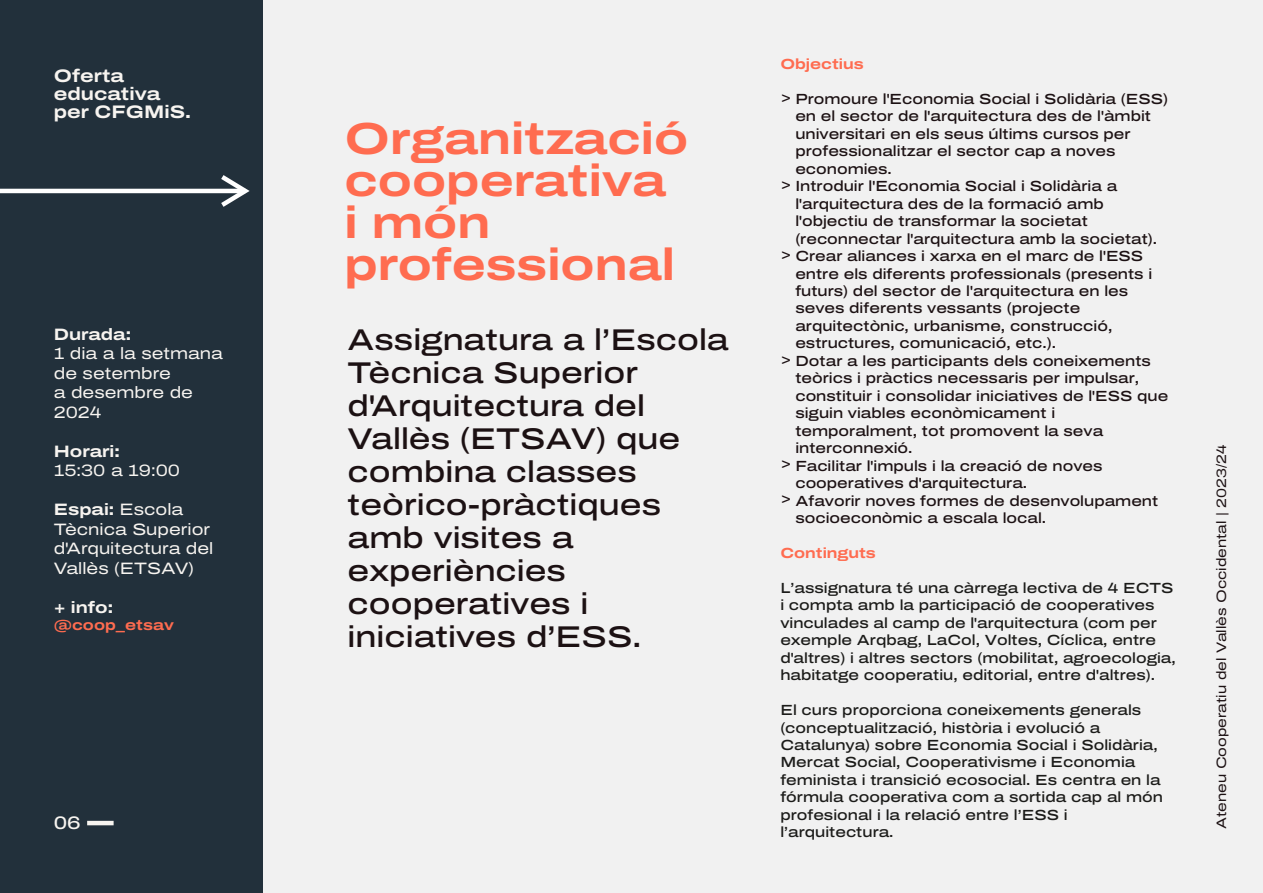
<style>
.page{position:relative;width:1263px;height:893px;background:#fff}
.page>*{position:absolute;margin:0;border:0;box-sizing:border-box;transform-origin:0 0}
.t1{font:700 45px/42px "Archivo Expanded";color:#ff6c50}
.t2{font:500 30px/33px "Archivo Expanded";color:#1c1113}
.t3{font:700 18.15px/18px "Archivo Expanded";color:#f7f4f0}
.t4{font:500 18.15px "Archivo Expanded";color:#f7f4f0}
.t5{font:16.5px/19.5px "Archivo Expanded";color:#f7f4f0}
.t6{font:700 16.5px "Archivo Expanded";color:#f7f4f0}
.t7{font:500 14.7px/17.4px "Archivo Expanded";color:#1c1113}
.t8{font:500 14.7px/17.4px "Archivo Expanded";color:#1b1b19}
.t9{font:700 14.7px "Archivo Expanded";color:#ff6c50}
.t10{font:13.65px "Archivo Expanded";color:#1c1113}
.s1{font-weight:700}
</style>
<div class="page">
<div style="left:197px;top:0;width:1066px;height:893px;background:#f1f1f1"></div>
<div style="left:0;top:0;width:262px;height:893px;background:#22303b"></div>
<hr style="left:0;top:189px;width:245px;height:4px;background:#fff">
<svg style="left:216px;top:175px;width:34px;height:32px"></svg>
<hr style="left:87px;top:821px;width:27px;height:4px;background:#f7f4f0">
<p class="t3" style="left:54px;top:67px;width:139px">Oferta educativa per CFGMiS.</p>
<p class="t6" style="left:54px;top:322px;width:79px">Durada:</p>
<p class="t5" style="left:54px;top:344px;width:171px">1 dia a la setmana de setembre<br>a desembre de<br>2024</p>
<p class="t6" style="left:54px;top:439px;width:68px">Horari:</p>
<p class="t5" style="left:54px;top:461px;width:128px">15:30 a 19:00</p>
<p class="t5" style="left:54px;top:500px;width:161px"><span class="s1">Espai:</span> Escola<br>Tècnica Superior d'Arquitectura del<br>Vallès (ETSAV)</p>
<p class="t6" style="left:54px;top:595px;width:61px">+ info:</p>
<p class="t9" style="left:54px;top:614px;width:122px">@coop_etsav</p>
<p class="t4" style="left:54px;top:809px;width:28px">06</p>
<h1 class="t1" style="left:344px;top:117px;width:345px">Organització cooperativa i món professional</h1>
<h2 class="t2" style="left:348px;top:323px;width:382px">Assignatura a l’Escola<br>Tècnica Superior d'Arquitectura del<br>Vallès (ETSAV) que combina classes teòrico-pràctiques amb visites a experiències cooperatives i iniciatives d’ESS.</h2>
<p class="t9" style="left:780px;top:53px;width:85px">Objectius</p>
<p class="t7" style="left:795px;top:90px;width:374px">Promoure l'Economia Social i Solidària (ESS) en el sector de l'arquitectura des de l'àmbit universitari en els seus últims cursos per professionalitzar el sector cap a noves economies.<br>Introduir l'Economia Social i Solidària a l'arquitectura des de la formació amb l'objectiu de transformar la societat (reconnectar l'arquitectura amb la societat).<br>Crear aliances i xarxa en el marc de l'ESS entre els diferents professionals (presents i futurs) del sector de l'arquitectura en les seves diferents vessants (projecte arquitectònic, urbanisme, construcció, estructures, comunicació, etc.).<br>Dotar a les participants dels coneixements teòrics i pràctics necessaris per impulsar, constituir i consolidar iniciatives de l'ESS que siguin viables econòmicament i temporalment, tot promovent la seva interconnexió.<br>Facilitar l'impuls i la creació de noves cooperatives d'arquitectura.<br>Afavorir noves formes de desenvolupament socioeconòmic a escala local.</p>
<p class="t9" style="left:780px;top:542px;width:97px">Continguts</p>
<p class="t8" style="left:780px;top:579px;width:397px">L’assignatura té una càrrega lectiva de 4 ECTS i compta amb la participació de cooperatives vinculades al camp de l'arquitectura (com per exemple Arqbag, LaCol, Voltes, Cíclica, entre d'altres) i altres sectors (mobilitat, agroecologia, habitatge cooperatiu, editorial, entre d'altres).</p>
<p class="t8" style="left:780px;top:701px;width:384px">El curs proporciona coneixements generals (conceptualització, història i evolució a Catalunya) sobre Economia Social i Solidària, Mercat Social, Cooperativisme i Economia feminista i transició ecosocial. Es centra en la fórmula cooperativa com a sortida cap al món profesional i la relació entre l’ESS i l’arquitectura.</p>
<p class="t7" style="left:781px;top:88px;width:12px">&gt;</p>
<p class="t7" style="left:781px;top:175px;width:12px">&gt;</p>
<p class="t7" style="left:781px;top:245px;width:12px">&gt;</p>
<p class="t7" style="left:781px;top:350px;width:12px">&gt;</p>
<p class="t7" style="left:781px;top:455px;width:12px">&gt;</p>
<p class="t7" style="left:781px;top:490px;width:12px">&gt;</p>
<p class="t10" style="left:1211px;top:829px;width:386px;rotate:-90deg">Ateneu Cooperatiu del Vallès Occidental | 2023/24</p>
</div>
